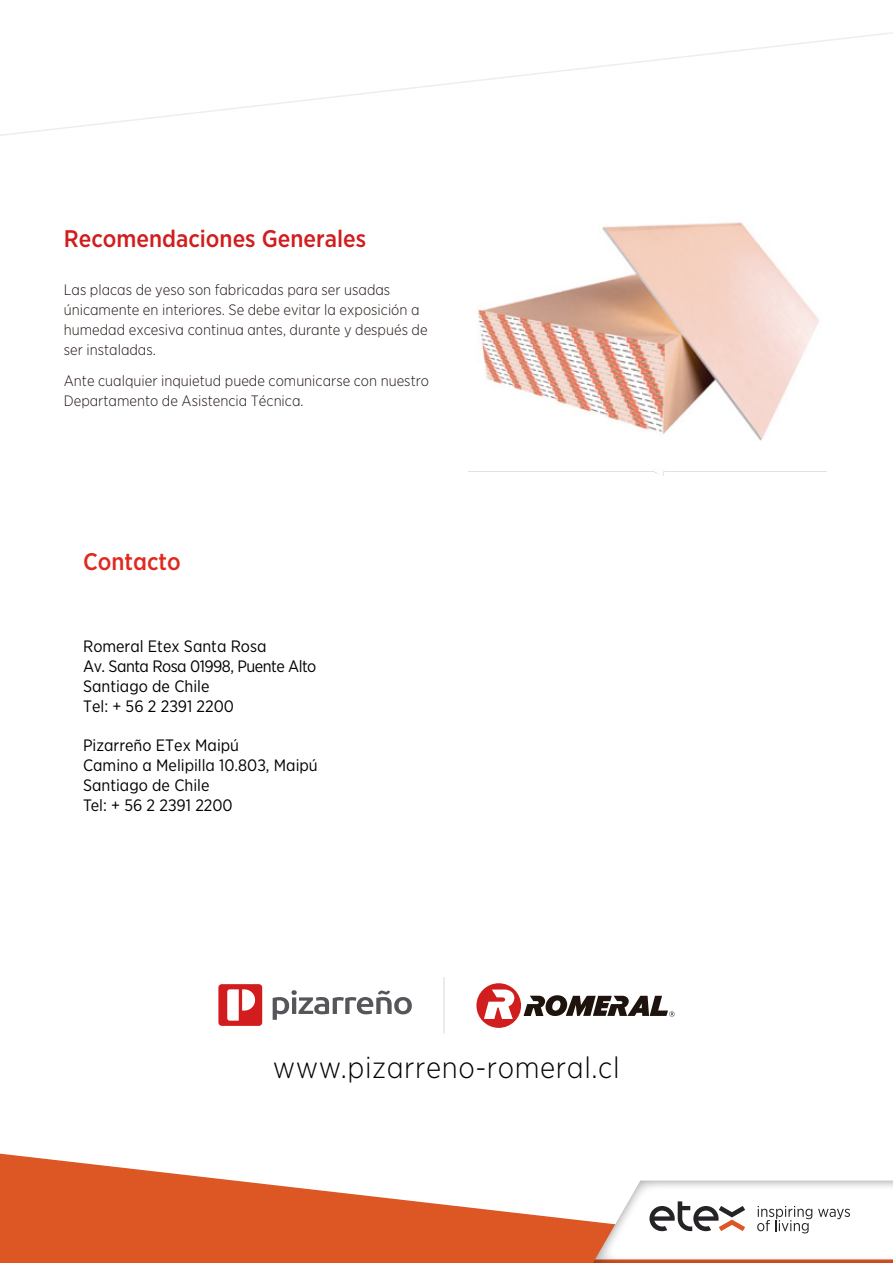
<style>
.page{position:relative;width:893px;height:1263px;background:#fff}
.page>*{position:absolute;margin:0;border:0;box-sizing:border-box;transform-origin:0 0}
.t1{font:300 29.85px "Gotham Narrow";letter-spacing:.02em;color:#020101}
.t2{font:500 24px "Gotham Narrow";color:#d11d1d}
.t3{font:500 24px "Gotham Narrow";color:#e1281e}
.t4{font:16.5px/19.8px "Gotham Narrow";color:#020101}
.t5{font:300 15px/19.8px "Gotham Narrow";color:#1f1410}
</style>
<div class="page">
<svg style="left:0;top:32px;width:893px;height:104px"></svg>
<div style="left:218px;top:984px;width:44px;height:42px;background:#d11d1d;border-radius:3px"></div>
<svg style="left:227px;top:989px;width:28px;height:32px"></svg>
<svg style="left:273px;top:990px;width:139px;height:30px"></svg>
<svg style="left:524px;top:995px;width:151px;height:22px"></svg>
<div style="left:476px;top:983px;width:45px;height:45px;background:#d11d1d;border-radius:50%"></div>
<svg style="left:484px;top:989px;width:30px;height:30px"></svg>
<hr style="left:444px;top:977px;width:1px;height:56px;background:#d7d9dc">
<img style="left:468px;top:222px;width:358px;height:253px">
<svg style="left:0;top:1153px;width:592px;height:110px;fill:#dc5724"></svg>
<svg style="left:592px;top:1180px;width:301px;height:83px"></svg>
<h2 class="t2" style="left:64px;top:223px;width:304px">Recomendaciones Generales</h2>
<p class="t5" style="left:64px;top:280px;width:365px">Las placas de yeso son fabricadas para ser usadas únicamente en interiores. Se debe evitar la exposición a humedad excesiva continua antes, durante y después de ser instaladas.</p>
<p class="t5" style="left:64px;top:370px;width:367px">Ante cualquier inquietud puede comunicarse con nuestro<br>Departamento de Asistencia Técnica.</p>
<h2 class="t3" style="left:83px;top:546px;width:99px">Contacto</h2>
<p class="t4" style="left:83px;top:636px;width:235px">Romeral Etex Santa Rosa<br>Av. Santa Rosa 01998, Puente Alto<br>Santiago de Chile<br>Tel: + 56 2 2391 2200</p>
<p class="t4" style="left:83px;top:735px;width:236px">Pizarreño ETex Maipú<br>Camino a Melipilla 10.803, Maipú<br>Santiago de Chile<br>Tel: + 56 2 2391 2200</p>
<h1 class="t1" style="left:273px;top:1049px;width:348px">www.pizarreno-romeral.cl</h1>
</div>
